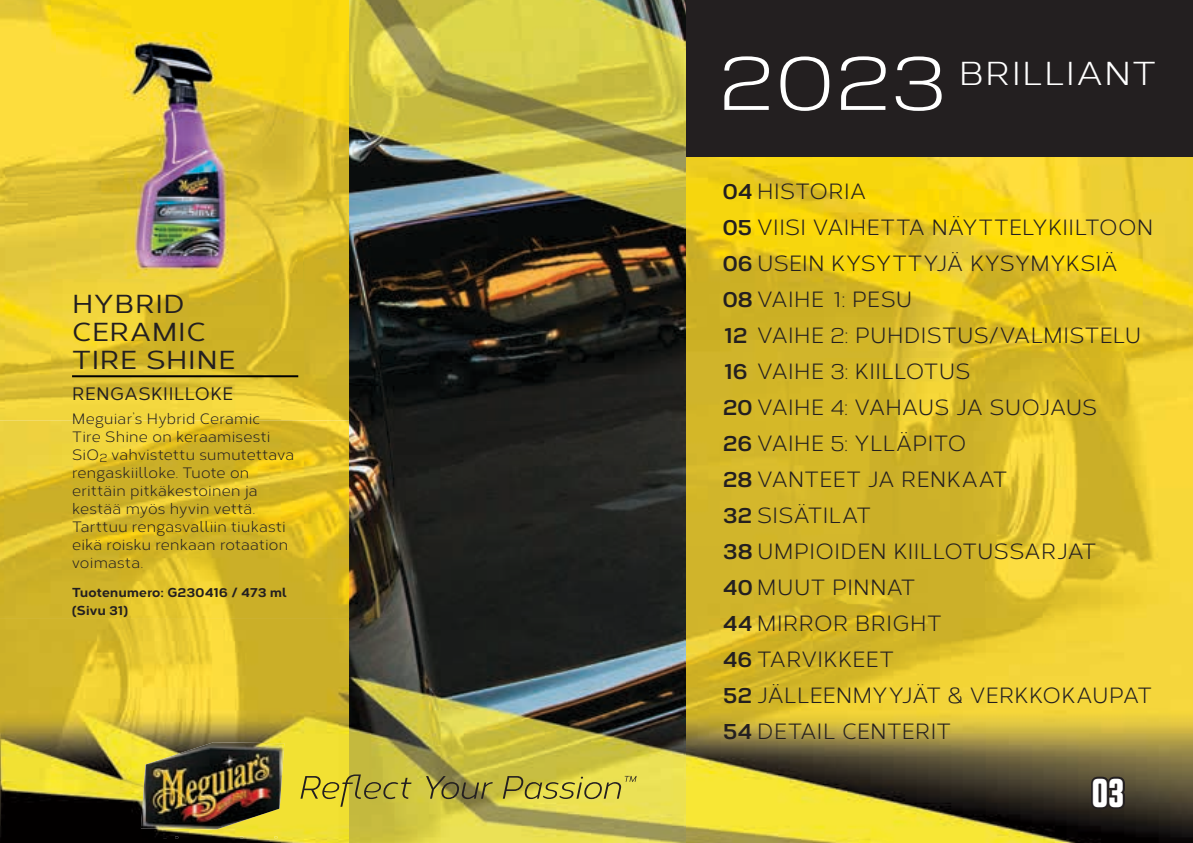
<style>
.page{position:relative;width:1193px;height:843px;background:#fff}
.page>*{position:absolute;margin:0;border:0;box-sizing:border-box;transform-origin:0 0}
.t1{font:77.8px "Corbert";color:#fff;scale:1.1 1}
.t2{font:700 40px "Tungsten";color:#fff}
.t3{font:33px "Corbert";color:#fff;scale:1.1 1}
.t4{font:500 26px/28px "Corbert";letter-spacing:.02em;color:#231f20;scale:1.1 1}
.t5{font:22px/36px "Corbert";letter-spacing:.015em;color:#231f20}
.t6{font:500 18px "Corbert";letter-spacing:.025em;color:#231f20}
.t7{font:15px/18px "Corbert";letter-spacing:.02em;color:#231f20}
.t8{font:800 13px/18px "Corbert";letter-spacing:.03em;color:#231f20}
.s1{font-weight:700}
</style>
<div class="page">
<img style="left:0;top:0;width:687px;height:618px">
<img style="left:687px;top:157px;width:506px;height:461px">
<img style="left:0;top:618px;width:1193px;height:224px">
<div style="left:686px;top:0;width:507px;height:157px;background:#231f20"></div>
<img style="left:56px;top:32px;width:246px;height:246px">
<hr style="left:72px;top:375px;width:226px;height:2px;background:#010101">
<svg style="left:1089px;top:774px;width:38px;height:36px"></svg>
<img style="left:141px;top:741px;width:143px;height:96px">
<svg style="left:300px;top:774px;width:112px;height:32px;background:#beb236"></svg>
<svg style="left:426px;top:775px;width:67px;height:23px;background:#938b3e"></svg>
<svg style="left:503px;top:775px;width:134px;height:23px;background:#c1b845"></svg>
<svg style="left:1190px;top:838px;width:3px;height:5px"></svg>
<p class="t4" style="left:72px;top:287px;width:150px">HYBRID<br>CERAMIC<br>TIRE SHINE</p>
<p class="t6" style="left:72px;top:380px;width:163px">RENGASKIILLOKE</p>
<p class="t7" style="left:72px;top:408px;width:224px">Meguiar’s Hybrid Ceramic<br>Tire Shine on keraamisesti<br>SiO<sub>2</sub> vahvistettu sumutettava rengaskiilloke. Tuote on erittäin pitkäkestoinen ja kestää myös hyvin vettä.<br>Tarttuu rengasvalliin tiukasti eikä roisku renkaan rotaation voimasta.</p>
<p class="t8" style="left:72px;top:582px;width:216px">Tuotenumero: G230416 / 473 ml (Sivu 31)</p>
<h1 class="t1" style="left:720px;top:27px;width:207px">2023</h1>
<h3 class="t3" style="left:959px;top:50px;width:181px">BRILLIANT</h3>
<p class="t5" style="left:723px;top:171px;width:431px"><span class="s1">04</span> HISTORIA<br><span class="s1">05</span> VIISI VAIHETTA NÄYTTELYKIILTOON<br><span class="s1">06</span> USEIN KYSYTTYJÄ KYSYMYKSIÄ<br><span class="s1">08</span> VAIHE 1: PESU<br><span class="s1">12</span> VAIHE 2: PUHDISTUS/VALMISTELU<br><span class="s1">16</span> VAIHE 3: KIILLOTUS<br><span class="s1">20</span> VAIHE 4: VAHAUS JA SUOJAUS<br><span class="s1">26</span> VAIHE 5: YLLÄPITO<br><span class="s1">28</span> VANTEET JA RENKAAT<br><span class="s1">32</span> SISÄTILAT<br><span class="s1">38</span> UMPIOIDEN KIILLOTUSSARJAT<br><span class="s1">40</span> MUUT PINNAT<br><span class="s1">44</span> MIRROR BRIGHT<br><span class="s1">46</span> TARVIKKEET<br><span class="s1">52</span> JÄLLEENMYYJÄT &amp; VERKKOKAUPAT<br><span class="s1">54</span> DETAIL CENTERIT</p>
<h2 class="t2" style="left:1092px;top:771px;width:33px">03</h2>
</div>
